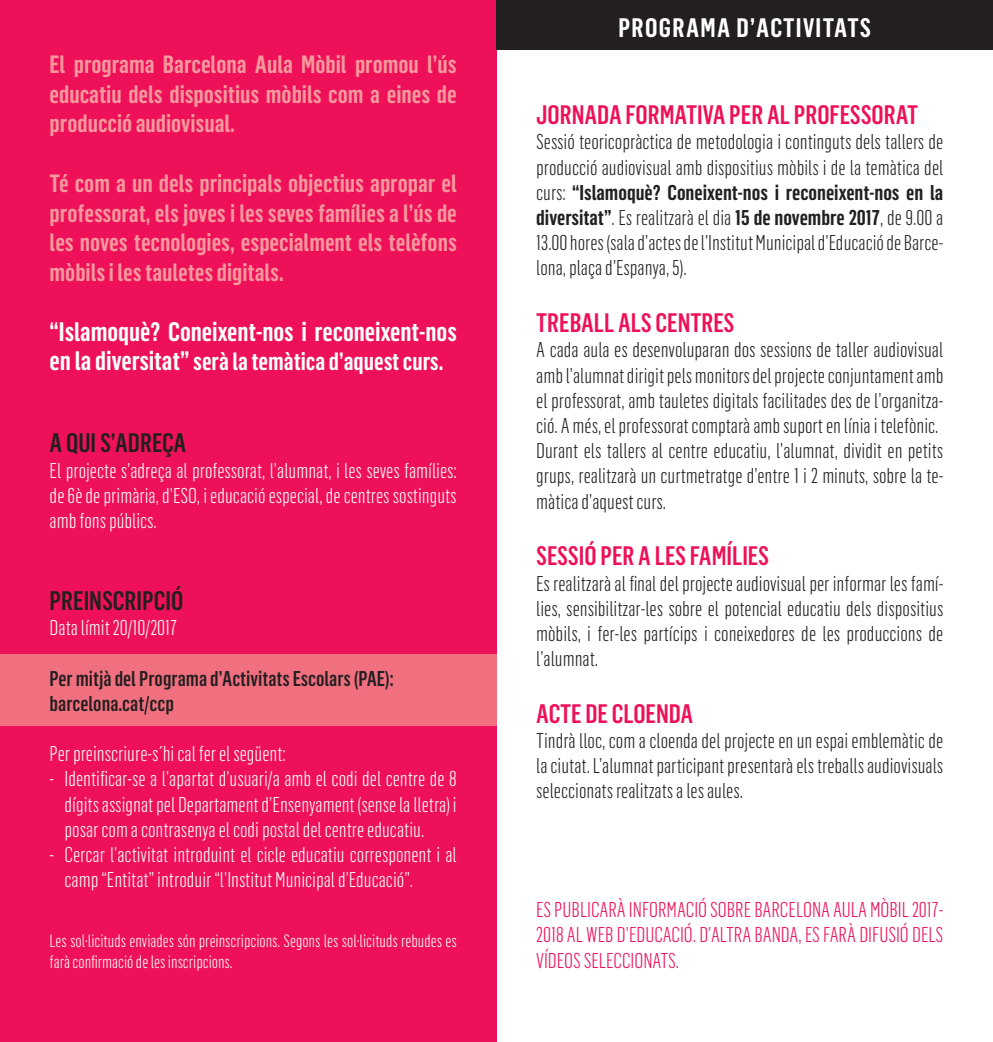
<style>
.page{position:relative;width:993px;height:1042px;background:#fff}
.page>*{position:absolute;margin:0;border:0;box-sizing:border-box;transform-origin:0 0}
.t1{font:500 26.25px "Flama Condensed";color:#ee1059}
.t2{font:600 26.25px "Flama Condensed";color:#fff}
.t3{font:500 26.25px "Flama Condensed";color:#231f20}
.t4{font:600 26.25px "Flama Condensed";letter-spacing:.05em;color:#fff}
.t5{font:600 24.5px/29.8px "Flama Condensed";color:#f6989d;text-align:justify}
.t6{font:600 24.5px "Flama Condensed";color:#fff}
.t7{font:300 21px/25.2px "Flama Condensed";color:#231f20;text-align:justify}
.t8{font:300 21px/25.2px "Flama Condensed";color:#fff;text-align:justify}
.t9{font:300 21px "Flama Condensed";color:#ee1059}
.t10{font:500 21px/25.2px "Flama Condensed";color:#231f20}
.t11{font:300 17.5px/21px "Flama Condensed";color:#fff}
.s1{font-size:26.25px}
.s2{font-weight:600}
</style>
<div class="page">
<div style="left:0;top:0;width:496px;height:1042px;background:#ee1059"></div>
<div style="left:0;top:654px;width:496px;height:72px;background:#f1707f"></div>
<div style="left:496px;top:0;width:496px;height:50px;background:#231f20"></div>
<p class="t5" style="left:50px;top:49px;width:408px">El programa Barcelona Aula Mòbil promou l’ús educatiu dels dispositius mòbils com a eines de producció audiovisual.</p>
<p class="t5" style="left:50px;top:168px;width:408px">Té com a un dels principals objectius apropar el professorat, els joves i les seves famílies a l’ús de les noves tecnologies, especialment els telèfons mòbils i les tauletes digitals.</p>
<p class="t2" style="left:50px;top:315px;width:408px">“Islamoquè? Coneixent-nos i reconeixent-nos</p>
<p class="t6" style="left:50px;top:346px;width:395px"><span class="s1">en la diversitat”</span> serà la temàtica d’aquest curs.</p>
<p class="t3" style="left:50px;top:426px;width:136px">A QUI S’ADREÇA</p>
<p class="t8" style="left:50px;top:457px;width:408px">El projecte s’adreça al professorat, l’alumnat, i les seves famílies: de 6è de primària, d’ESO, i educació especial, de centres sostinguts amb fons públics.</p>
<p class="t3" style="left:50px;top:584px;width:135px">PREINSCRIPCIÓ</p>
<p class="t8" style="left:50px;top:614px;width:129px">Data límit 20/10/2017</p>
<p class="t10" style="left:50px;top:665px;width:345px">PER MITJÀ DEL PROGRAMA D’ACTIVITATS ESCOLARS (PAE):<br>BARCELONA.CAT/CCP</p>
<p class="t8" style="left:50px;top:740px;width:237px">Per preinscriure-s´hi cal fer el següent:</p>
<p class="t8" style="left:64px;top:766px;width:393px;text-indent:-15px">- Identificar-se a l’apartat d’usuari/a amb el codi del centre de 8 dígits assignat pel Departament d’Ensenyament (sense la lletra) i posar com a contrasenya el codi postal del centre educatiu.</p>
<p class="t8" style="left:64px;top:841px;width:393px;text-indent:-15px">- Cercar l’activitat introduint el cicle educatiu corresponent i al camp “Entitat” introduir “l’Institut Municipal d’Educació”.</p>
<p class="t11" style="left:50px;top:930px;width:408px">Les sol·licituds enviades són preinscripcions. Segons les sol·licituds rebudes es farà confirmació de les inscripcions.</p>
<p class="t4" style="left:618px;top:11px;width:254px">PROGRAMA D’ACTIVITATS</p>
<p class="t1" style="left:536px;top:98px;width:383px">JORNADA FORMATIVA PER AL PROFESSORAT</p>
<p class="t7" style="left:536px;top:129px;width:408px">Sessió teoricopràctica de metodologia i continguts dels tallers de producció audiovisual amb dispositius mòbils i de la temàtica del curs: <span class="s2">“Islamoquè? Coneixent-nos i reconeixent-nos en la diversitat”</span>. Es realitzarà el dia <span class="s2">15 de novembre 2017</span>, de 9.00 a 13.00 hores (sala d’actes de l’Institut Municipal d’Educació de Barce&shy;lona, plaça d’Espanya, 5).</p>
<p class="t1" style="left:536px;top:306px;width:200px">TREBALL ALS CENTRES</p>
<p class="t7" style="left:536px;top:337px;width:408px;text-align:left">A cada aula es desenvoluparan dos sessions de taller audiovisual amb l’alumnat dirigit pels monitors del projecte conjuntament amb el professorat, amb tauletes digitals facilitades des de l’organitza&shy;ció. A més, el professorat comptarà amb suport en línia i telefònic.<br>Durant els tallers al centre educatiu, l’alumnat, dividit en petits grups, realitzarà un curtmetratge d’entre 1 i 2 minuts, sobre la te&shy;màtica d’aquest curs.</p>
<p class="t1" style="left:536px;top:539px;width:234px">SESSIÓ PER A LES FAMÍLIES</p>
<p class="t7" style="left:536px;top:570px;width:408px">Es realitzarà al final del projecte audiovisual per informar les famí&shy;lies, sensibilitzar-les sobre el potencial educatiu dels dispositius mòbils, i fer-les partícips i coneixedores de les produccions de l’alumnat.</p>
<p class="t1" style="left:536px;top:697px;width:156px">ACTE DE CLOENDA</p>
<p class="t7" style="left:536px;top:727px;width:408px">Tindrà lloc, com a cloenda del projecte en un espai emblemàtic de la ciutat. L’alumnat participant presentarà els treballs audiovisuals seleccionats realitzats a les aules.</p>
<p class="t9" style="left:536px;top:896px;width:27px">Espublicar</p>
<p class="t9" style="left:616px;top:896px;width:42px">à informació</p>
<p class="t9" style="left:710px;top:896px;width:9px">sobre</p>
<p class="t9" style="left:754px;top:896px;width:18px">Barcelo</p>
<p class="t9" style="left:811px;top:896px;width:133px">na Aula Mòbil 2017-</p>
<p class="t9" style="left:536px;top:922px;width:102px">2018 al web d’educació</p>
<p class="t9" style="left:692px;top:922px;width:27px">. D’altra</p>
<p class="t9" style="left:754px;top:922px;width:166px">banda, es farà difusió dels</p>
<p class="t9" style="left:536px;top:947px;width:21px">vídeos</p>
<p class="t9" style="left:583px;top:947px;width:9px">seleccio</p>
<p class="t9" style="left:643px;top:947px;width:37px">nats.</p>
</div>
